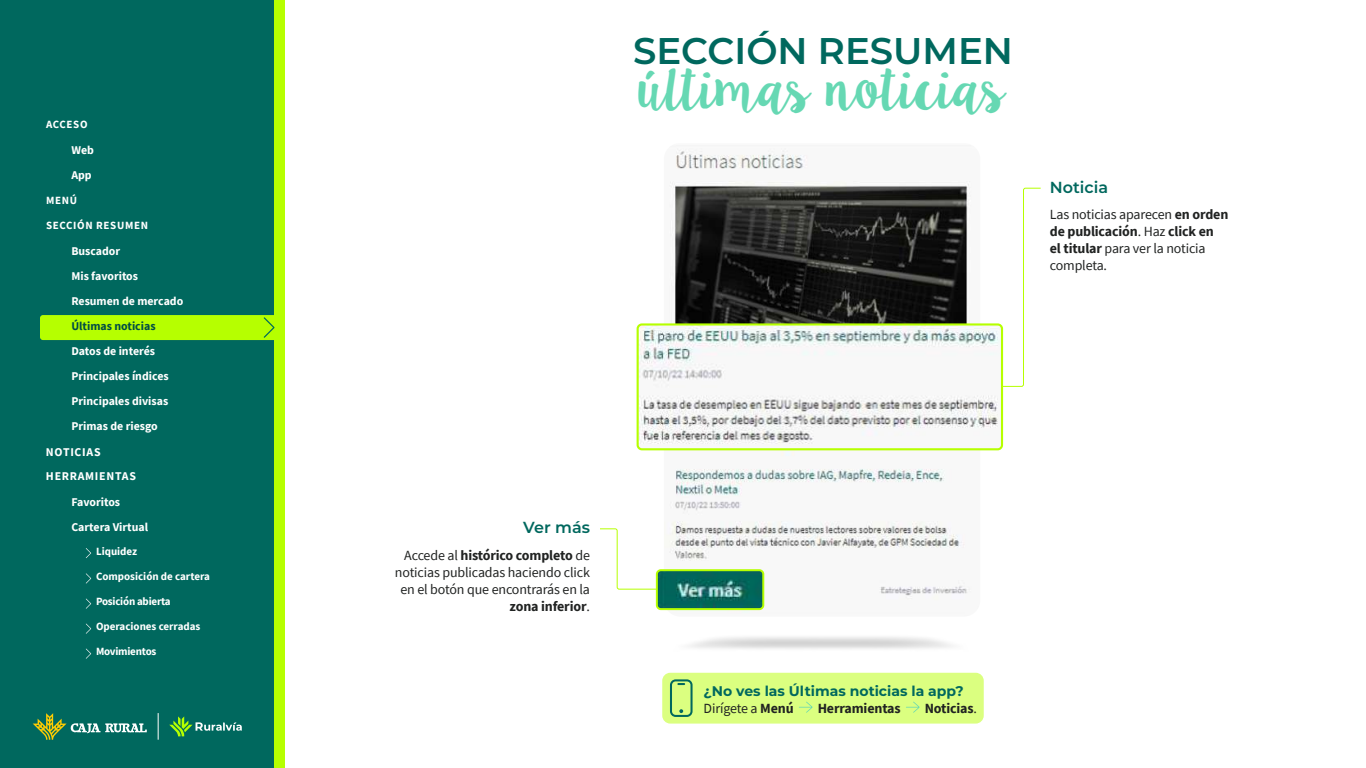
<style>
.page{position:relative;width:1366px;height:768px;background:#fff}
.page>*{position:absolute;margin:0;border:0;box-sizing:border-box;transform-origin:0 0}
.t1{font:49.5px "Lilly Belle";color:#66d8b3}
.t2{font:600 37.1px "Montserrat";color:#00685e}
.t3{font:600 16px "Montserrat";color:#00685e}
.t4{font:14px/16.8px "Source Sans Pro";letter-spacing:-.01em;color:#212322;text-align:right}
.t5{font:700 14px "Montserrat";color:#00685e}
.t6{font:700 14px "Source Sans Pro";letter-spacing:-.01em;color:#212322}
.t7{font:700 11.8px "Source Sans Pro";color:#fff}
.t8{font:700 11.8px "Source Sans Pro";letter-spacing:.06em;color:#fff}
.t9{font:700 11.8px "Source Sans Pro";color:#004c45}
.t10{font:700 11px "Source Sans Pro";color:#fff}
.t11{font:700 11px "Source Sans Pro";letter-spacing:-.02em;color:#fff}
.t12{font:700 11px "Source Sans Pro";letter-spacing:.06em;color:#fff}
.s1{font-weight:700}
.s2{font-weight:400}
</style>
<div class="page">
<div style="left:0;top:0;width:280px;height:768px;background:#00685e"></div>
<div style="left:274px;top:0;width:12px;height:768px;background:#b6ff00"></div>
<svg style="left:169px;top:716px;width:73px;height:20px"></svg>
<svg style="left:158px;top:713px;width:1px;height:27px"></svg>
<svg style="left:33px;top:713px;width:114px;height:27px"></svg>
<svg style="left:86px;top:573px;width:5px;height:11px"></svg>
<svg style="left:86px;top:624px;width:5px;height:10px"></svg>
<svg style="left:86px;top:548px;width:5px;height:10px"></svg>
<svg style="left:86px;top:599px;width:5px;height:10px"></svg>
<svg style="left:86px;top:649px;width:5px;height:10px"></svg>
<div style="left:40px;top:315px;width:235px;height:25px;background:#b6ff00"></div>
<img style="left:664px;top:148px;width:316px;height:465px">
<svg style="left:600px;top:528px;width:98px;height:62px"></svg>
<svg style="left:1003px;top:187px;width:38px;height:200px"></svg>
<img style="left:640px;top:326px;width:360px;height:121px">
<div style="left:637px;top:323px;width:366px;height:127px;border:2px solid #b6ff00;border-radius:4px"></div>
<div style="left:662px;top:673px;width:322px;height:51px;background:#dbff80;border-radius:8px"></div>
<svg style="left:670px;top:679px;width:23px;height:38px"></svg>
<svg style="left:799px;top:702px;width:14px;height:11px"></svg>
<svg style="left:906px;top:702px;width:14px;height:11px"></svg>
<img style="left:659px;top:572px;width:102px;height:35px">
<div style="left:656px;top:569px;width:108px;height:41px;border:2px solid #b6ff00;border-radius:4px"></div>
<p class="t10" style="left:46px;top:117px;width:43px">ACCESO</p>
<p class="t7" style="left:71px;top:142px;width:24px">Web</p>
<p class="t7" style="left:71px;top:167px;width:22px">App</p>
<p class="t10" style="left:46px;top:193px;width:33px">MENÚ</p>
<p class="t12" style="left:46px;top:218px;width:104px">SECCIÓN RESUMEN</p>
<p class="t7" style="left:71px;top:243px;width:50px">Buscador</p>
<p class="t7" style="left:71px;top:268px;width:68px">Mis favoritos</p>
<p class="t7" style="left:71px;top:293px;width:113px">Resumen de mercado</p>
<p class="t9" style="left:71px;top:318px;width:86px">Últimas noticias</p>
<p class="t7" style="left:71px;top:343px;width:85px">Datos de interés</p>
<p class="t7" style="left:71px;top:368px;width:99px">Principales índices</p>
<p class="t7" style="left:71px;top:393px;width:98px">Principales divisas</p>
<p class="t7" style="left:71px;top:419px;width:88px">Primas de riesgo</p>
<p class="t8" style="left:46px;top:444px;width:56px">NOTICIAS</p>
<p class="t8" style="left:46px;top:469px;width:91px">HERRAMIENTAS</p>
<p class="t7" style="left:71px;top:494px;width:50px">Favoritos</p>
<p class="t7" style="left:71px;top:519px;width:78px">Cartera Virtual</p>
<p class="t10" style="left:96px;top:544px;width:43px">Liquidez</p>
<p class="t10" style="left:96px;top:569px;width:115px">Composición de cartera</p>
<p class="t11" style="left:96px;top:594px;width:76px">Posición abierta</p>
<p class="t10" style="left:96px;top:619px;width:106px">Operaciones cerradas</p>
<p class="t11" style="left:96px;top:644px;width:62px">Movimientos</p>
<h2 class="t2" style="left:633px;top:24px;width:381px">SECCIÓN RESUMEN</h2>
<h1 class="t1" style="left:640px;top:51px;width:367px">últimas noticias</h1>
<p class="t3" style="left:1050px;top:176px;width:60px">Noticia</p>
<p class="t4" style="left:1050px;top:206px;width:180px;text-align:left">Las noticias aparecen <span class="s1">en orden de publicación</span>. Haz <span class="s1">click en el titular</span> para ver la noticia completa.</p>
<p class="t3" style="left:523px;top:516px;width:68px">Ver más</p>
<p class="t4" style="left:395px;top:547px;width:197px">Accede al <span class="s1">histórico completo</span> de noticias publicadas haciendo click en el botón que encontrarás en la <span class="s1">zona inferior</span>.</p>
<p class="t5" style="left:704px;top:681px;width:262px">¿No ves las Últimas noticias la app?</p>
<p class="t4" style="left:704px;top:700px;width:92px">Dirígete a <span class="s1">Menú</span></p>
<p class="t6" style="left:818px;top:699px;width:85px">Herramientas</p>
<p class="t6" style="left:925px;top:699px;width:54px">Noticias<span class="s2">.</span></p>
</div>
